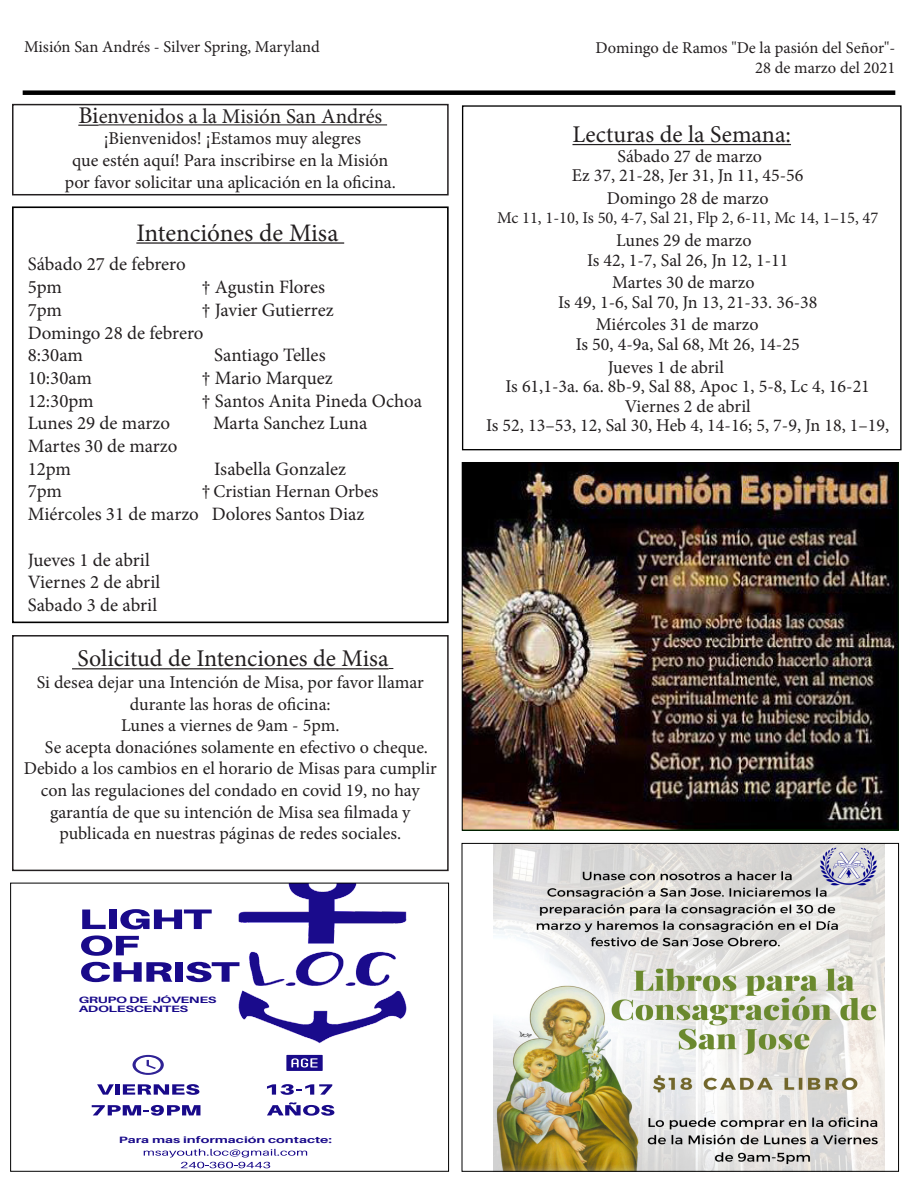
<style>
.page{position:relative;width:918px;height:1188px;background:#fff}
.page>*{position:absolute;margin:0;border:0;box-sizing:border-box;transform-origin:0 0}
.t1{font:25.2px "Minion Pro";color:#231f20}
.t2{font:24px "Minion Pro";letter-spacing:.01em;color:#231f20}
.t3{font:21px "Minion Pro";letter-spacing:-.005em;color:#231f20}
.t4{font:18.9px "Minion Pro";color:#231f20}
.t5{font:18px/21.6px "Minion Pro";color:#231f20;text-align:center}
.t6{font:16.5px "Minion Pro";color:#231f20}
.t7{font:700 9.15px/8.6px "Aileron";letter-spacing:-.015em;color:#190a8a;scale:1.56 1}
.s1{font-size:24px}
.s2{font-size:18.9px}
</style>
<div class="page">
<div style="left:23px;top:90px;width:872px;height:5px;background:#000"></div>
<hr style="left:572px;top:144px;width:219px;height:1px;background:#231f20">
<div style="left:462px;top:105px;width:440px;height:345px;border:1px solid #000"></div>
<hr style="left:136px;top:242px;width:208px;height:2px;background:#231f20">
<div style="left:12px;top:206px;width:437px;height:417px;border:2px solid #000"></div>
<svg style="left:78px;top:125px;width:21px;height:1px"></svg>
<hr style="left:99px;top:124px;width:288px;height:1px;background:#231f20">
<div style="left:12px;top:104px;width:437px;height:91px;border:2px solid #231f20"></div>
<hr style="left:72px;top:668px;width:317px;height:1px;background:#231f20">
<div style="left:12px;top:635px;width:437px;height:236px;border:2px solid #231f20"></div>
<img style="left:464px;top:464px;width:433px;height:365px">
<img style="left:494px;top:845px;width:390px;height:324px">
<div style="left:462px;top:843px;width:437px;height:328px;border:1px solid #000"></div>
<img style="left:144px;top:885px;width:263px;height:170px">
<svg style="left:133px;top:1055px;width:31px;height:20px"></svg>
<svg style="left:97px;top:1084px;width:17px;height:11px"></svg>
<hr style="left:116px;top:1084px;width:4px;height:11px;background:#190a8a">
<svg style="left:123px;top:1084px;width:76px;height:11px"></svg>
<svg style="left:92px;top:1105px;width:108px;height:11px"></svg>
<svg style="left:82px;top:910px;width:24px;height:19px"></svg>
<div style="left:109px;top:910px;width:8px;height:19px;background:#190a8a"></div>
<svg style="left:120px;top:909px;width:92px;height:20px"></svg>
<svg style="left:81px;top:935px;width:58px;height:21px"></svg>
<svg style="left:81px;top:962px;width:92px;height:20px"></svg>
<div style="left:175px;top:962px;width:8px;height:20px;background:#190a8a"></div>
<svg style="left:186px;top:962px;width:53px;height:20px"></svg>
<svg style="left:144px;top:1149px;width:163px;height:19px"></svg>
<svg style="left:286px;top:1055px;width:37px;height:16px"></svg>
<svg style="left:267px;top:1084px;width:65px;height:11px"></svg>
<svg style="left:267px;top:1102px;width:67px;height:14px"></svg>
<p class="t6" style="left:24px;top:36px;width:297px">Misión San Andrés - Silver Spring, Maryland</p>
<p class="t3" style="left:78px;top:102px;width:305px"><span class="s1">Bi</span>envenidos a la Misión San Andrés</p>
<p class="t5" style="left:104px;top:128px;width:259px">¡Bienvenidos! ¡Estamos muy alegres</p>
<p class="t5" style="left:72px;top:150px;width:318px">que estén aquí! Para inscribirse en la Misión</p>
<p class="t5" style="left:65px;top:171px;width:333px">por favor solicitar una aplicación en la oficina.</p>
<p class="t1" style="left:136px;top:216px;width:204px">Intenciónes de Misa</p>
<p class="t4" style="left:28px;top:252px;width:159px">Sábado 27 de febrero</p>
<p class="t4" style="left:28px;top:274px;width:36px">5pm</p>
<p class="t4" style="left:201px;top:274px;width:125px">† Agustin Flores</p>
<p class="t4" style="left:28px;top:297px;width:36px">7pm</p>
<p class="t4" style="left:201px;top:297px;width:134px">† Javier Gutierrez</p>
<p class="t4" style="left:28px;top:320px;width:177px">Domingo 28 de febrero</p>
<p class="t4" style="left:28px;top:343px;width:57px">8:30am</p>
<p class="t4" style="left:214px;top:343px;width:113px">Santiago Telles</p>
<p class="t4" style="left:28px;top:365px;width:66px">10:30am</p>
<p class="t4" style="left:201px;top:365px;width:133px">† Mario Marquez</p>
<p class="t4" style="left:28px;top:388px;width:67px">12:30pm</p>
<p class="t4" style="left:201px;top:388px;width:222px">† Santos Anita Pineda Ochoa</p>
<p class="t4" style="left:28px;top:411px;width:144px">Lunes 29 de marzo</p>
<p class="t4" style="left:213px;top:411px;width:156px">Marta Sanchez Luna</p>
<p class="t4" style="left:28px;top:433px;width:151px">Martes 30 de marzo</p>
<p class="t4" style="left:28px;top:456px;width:45px">12pm</p>
<p class="t4" style="left:214px;top:456px;width:133px">Isabella Gonzalez</p>
<p class="t4" style="left:28px;top:479px;width:36px">7pm</p>
<p class="t5" style="left:201px;top:481px;width:179px"><span class="s2">†</span>Cristian Hernan Orbes</p>
<p class="t4" style="left:28px;top:501px;width:338px">Miércoles 31 de marzo Dolores Santos Diaz</p>
<p class="t4" style="left:28px;top:547px;width:124px">Jueves 1 de abril</p>
<p class="t4" style="left:28px;top:570px;width:134px">Viernes 2 de abril</p>
<p class="t4" style="left:28px;top:592px;width:131px">Sabado 3 de abril</p>
<p class="t2" style="left:77px;top:643px;width:313px">Solicitud de Intenciones de Misa</p>
<p class="t5" style="left:37px;top:672px;width:389px">Si desea dejar una Intención de Misa, por favor llamar</p>
<p class="t5" style="left:130px;top:693px;width:202px">durante las horas de oficina:</p>
<p class="t5" style="left:121px;top:715px;width:220px">Lunes a viernes de 9am - 5pm.</p>
<p class="t5" style="left:45px;top:736px;width:385px">Se acepta donaciónes solamente en efectivo o cheque.</p>
<p class="t5" style="left:24px;top:758px;width:415px">Debido a los cambios en el horario de Misas para cumplir con las regulaciones del condado en covid 19, no hay</p>
<p class="t5" style="left:50px;top:801px;width:362px">garantía de que su intención de Misa sea filmada y</p>
<p class="t5" style="left:60px;top:823px;width:343px">publicada en nuestras páginas de redes sociales.</p>
<p class="t6" style="left:596px;top:37px;width:301px">Domingo de Ramos "De la pasión del Señor"-</p>
<p class="t6" style="left:755px;top:57px;width:142px">28 de marzo del 2021</p>
<p class="t2" style="left:572px;top:118px;width:220px">Lecturas de la Semana:</p>
<p class="t5" style="left:617px;top:145px;width:146px">Sábado 27 de marzo</p>
<p class="t5" style="left:572px;top:165px;width:233px">Ez 37, 21-28, Jer 31, Jn 11, 45-56</p>
<p class="t5" style="left:607px;top:187px;width:163px">Domingo 28 de marzo</p>
<p class="t6" style="left:497px;top:207px;width:383px">Mc 11, 1-10, Is 50, 4-7, Sal 21, Flp 2, 6-11, Mc 14, 1–15, 47</p>
<p class="t5" style="left:616px;top:230px;width:137px">Lunes 29 de marzo</p>
<p class="t5" style="left:587px;top:249px;width:203px">Is 42, 1-7, Sal 26, Jn 12, 1-11</p>
<p class="t5" style="left:612px;top:272px;width:144px">Martes 30 de marzo</p>
<p class="t5" style="left:558px;top:291px;width:261px">Is 49, 1-6, Sal 70, Jn 13, 21-33. 36-38</p>
<p class="t5" style="left:596px;top:314px;width:164px">Miércoles 31 de marzo</p>
<p class="t5" style="left:576px;top:334px;width:225px">Is 50, 4-9a, Sal 68, Mt 26, 14-25</p>
<p class="t5" style="left:608px;top:356px;width:118px">Jueves 1 de abril</p>
<p class="t5" style="left:506px;top:376px;width:366px">Is 61,1-3a. 6a. 8b-9, Sal 88, Apoc 1, 5-8, Lc 4, 16-21</p>
<p class="t5" style="left:625px;top:395px;width:128px">Viernes 2 de abril</p>
<p class="t5" style="left:486px;top:415px;width:405px">Is 52, 13–53, 12, Sal 30, Heb 4, 14-16; 5, 7-9, Jn 18, 1–19,</p>
<p class="t7" style="left:79px;top:996px;width:90px">GRUPO DE JÓVENES<br>ADOLESCENTES</p>
<p class="t7" style="left:119px;top:1136px;width:138px">Para mas información contacte:</p>
</div>
